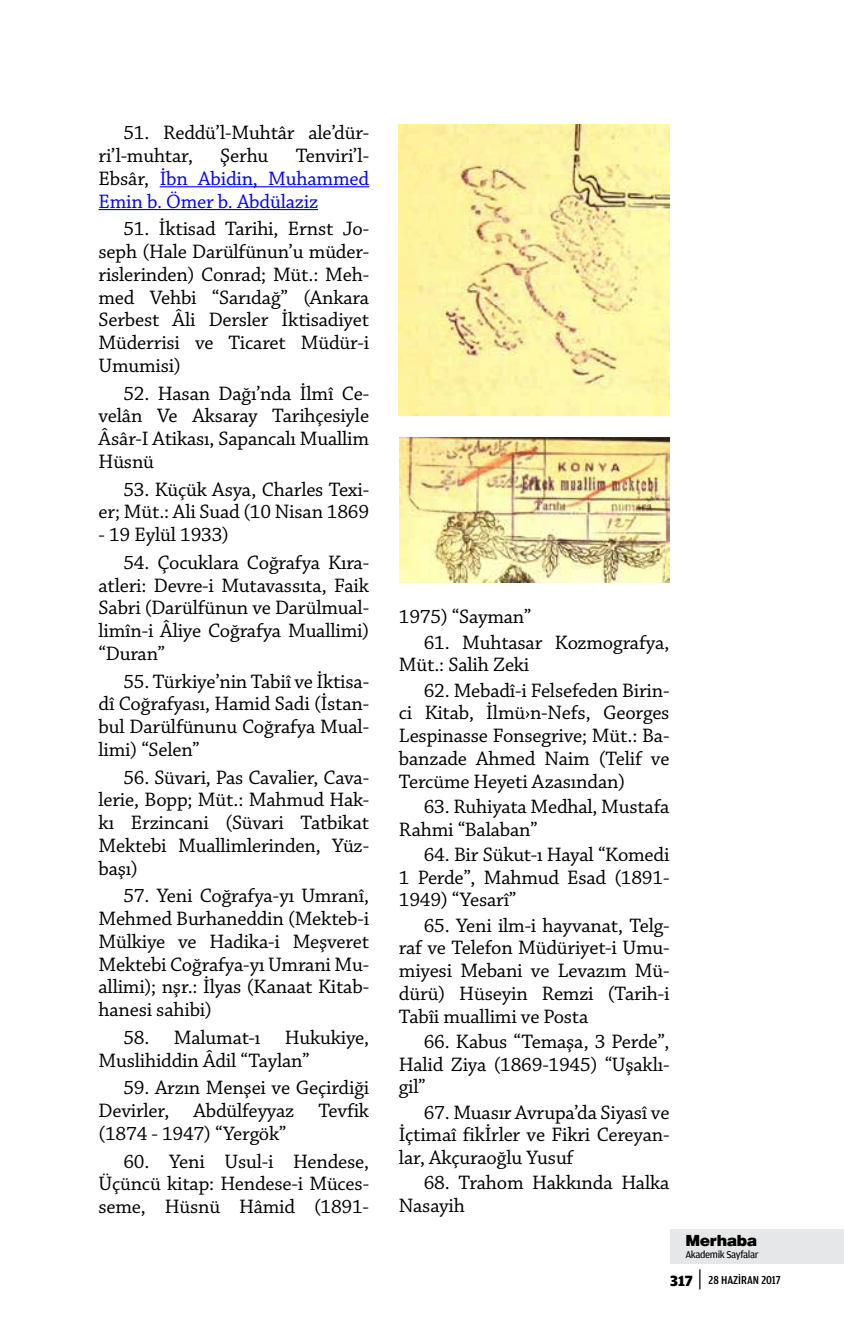
<style>
.page{position:relative;width:844px;height:1340px;background:#fff}
.page>*{position:absolute;margin:0;border:0;box-sizing:border-box;transform-origin:0 0}
.t1{font:20.47px/22.8px "Chaparral Pro";letter-spacing:-.01em;color:#000;text-align:justify}
.t2{font:20.47px/22.8px "Chaparral Pro";letter-spacing:-.01em;color:#00f;text-align:justify}
.t3{font:900 15.75px "Helvetica";letter-spacing:-.03em;color:#000}
.t4{font:500 12.25px "Toprak Cond";color:#000}
.t5{font:10.5px "Toprak";letter-spacing:-.04em;color:#000}
.s1{color:#000}
.s2{font-family:"Toprak";font-weight:700;font-size:15.75px}
.s3{font-family:"Toprak";font-weight:300;font-size:24.5px}
</style>
<div class="page">
<div style="left:670px;top:1229px;width:173px;height:35px;background:#e6e7e8"></div>
<hr style="left:160px;top:186px;width:209px;height:1px;background:#00f">
<hr style="left:98px;top:209px;width:220px;height:1px;background:#00f">
<img style="left:399px;top:437px;width:270px;height:145px">
<img style="left:399px;top:124px;width:270px;height:291px">
<p class="t1" style="left:98px;top:122px;width:272px;text-indent:25px">51. Reddü’l-Muhtâr ale’dür&shy;ri’l-muhtar,</p>
<p class="t2" style="left:98px;top:145px;width:272px;text-indent:197px"><span class="s1">Tenviri’l-Ebsâr,</span> İbn Abidin, Muhammed Emin b. Ömer b. Abdülaziz</p>
<p class="t1" style="left:98px;top:218px;width:272px;text-indent:25px">51. İktisad Tarihi, Ernst Jo&shy;seph (Hale Darülfünun’u müder&shy;rislerinden) Conrad; Müt.: Meh&shy;med Vehbi “Sarıdağ” (Ankara Serbest Âli Dersler İktisadiyet Müderrisi ve Ticaret Müdür-i Umumisi)</p>
<p class="t1" style="left:98px;top:382px;width:272px;text-indent:25px">52. Hasan Dağı’nda İlmî Ce&shy;velân Ve Aksaray Tarihçesiyle Âsâr-I Atikası, Sapancalı Muallim Hüsnü</p>
<p class="t1" style="left:98px;top:478px;width:272px;text-align:right">53. Küçük Asya, Charles Texi&shy;er; Müt.: Ali Suad (10 Nisan 1869</p>
<p class="t1" style="left:98px;top:524px;width:132px">- 19 Eylül 1933)</p>
<p class="t1" style="left:98px;top:551px;width:272px;text-indent:25px">54. Çocuklara Coğrafya Kıra&shy;atleri: Devre-i Mutavassıta, Faik Sabri (Darülfünun ve Darülmual&shy;limîn-i Âliye Coğrafya Muallimi) “Duran”</p>
<p class="t1" style="left:98px;top:670px;width:272px;text-indent:25px">55. Türkiye’nin Tabiî ve İktisa&shy;dî Coğrafyası, Hamid Sadi (İstan&shy;bul Darülfünunu Coğrafya Mual&shy;limi) “Selen”</p>
<p class="t1" style="left:98px;top:766px;width:272px;text-indent:25px">56. Süvari, Pas Cavalier, Cava&shy;lerie, Bopp; Müt.: Mahmud Hak&shy;kı Erzincani (Süvari Tatbikat Mektebi Muallimlerinden, Yüz&shy;başı)</p>
<p class="t1" style="left:98px;top:885px;width:272px;text-indent:25px">57. Yeni Coğrafya-yı Umranî, Mehmed Burhaneddin (Mekteb-i Mülkiye ve Hadika-i Meşveret Mektebi Coğrafya-yı Umrani Mu&shy;allimi); nşr.: İlyas (Kanaat Kitab&shy;hanesi sahibi)</p>
<p class="t1" style="left:98px;top:1026px;width:272px;text-indent:25px">58. Malumat-ı Hukukiye,<br>Muslihiddin Âdil “Taylan”</p>
<p class="t1" style="left:98px;top:1077px;width:272px;text-indent:25px">59. Arzın Menşei ve Geçirdiği Devirler, Abdülfeyyaz Tevfik (1874 - 1947) “Yergök”</p>
<p class="t1" style="left:98px;top:1150px;width:272px;text-indent:25px">60. Yeni Usul-i Hendese, Üçüncü kitap: Hendese-i Müces&shy;seme, Hüsnü Hâmid (1891-</p>
<p class="t1" style="left:220px;top:145px;width:50px">Şerhu</p>
<p class="t1" style="left:399px;top:606px;width:134px">1975) “Sayman”</p>
<p class="t1" style="left:399px;top:631px;width:272px;text-indent:25px">61. Muhtasar Kozmografya,<br>Müt.: Salih Zeki</p>
<p class="t1" style="left:399px;top:679px;width:272px;text-indent:25px">62. Mebadî-i Felsefeden Birin&shy;ci Kitab, İlmü›n-Nefs, Georges Lespinasse Fonsegrive; Müt.: Ba&shy;banzade Ahmed Naim (Telif ve Tercüme Heyeti Azasından)</p>
<p class="t1" style="left:399px;top:795px;width:272px;text-indent:25px">63. Ruhiyata Medhal, Mustafa<br>Rahmi “Balaban”</p>
<p class="t1" style="left:399px;top:843px;width:272px;text-indent:25px">64. Bir Sükut-ı Hayal “Komedi 1 Perde”, Mahmud Esad (1891- 1949) “Yesarî”</p>
<p class="t1" style="left:399px;top:914px;width:272px;text-indent:25px">65. Yeni ilm-i hayvanat, Telg&shy;raf ve Telefon Müdüriyet-i Umu&shy;miyesi Mebani ve Levazım Mü&shy;dürü) Hüseyin Remzi (Tarih-i Tabîi muallimi ve Posta</p>
<p class="t1" style="left:399px;top:1030px;width:272px;text-indent:25px">66. Kabus “Temaşa, 3 Perde”, Halid Ziya (1869-1945) “Uşaklı&shy;gil”</p>
<p class="t1" style="left:399px;top:1101px;width:272px;text-indent:25px">67. Muasır Avrupa’da Siyasî ve İçtimaî fikİrler ve Fikri Cereyan&shy;lar, Akçuraoğlu Yusuf</p>
<p class="t1" style="left:399px;top:1172px;width:272px;text-indent:25px">68. Trahom Hakkında Halka<br>Nasayih</p>
<p class="t3" style="left:685px;top:1230px;width:73px">Merhaba</p>
<p class="t5" style="left:685px;top:1248px;width:75px">Akademik Sayfalar</p>
<p class="t4" style="left:670px;top:1273px;width:112px"><span class="s2">317</span> <span class="s3">|</span> 28 HAZİRAN 2017</p>
</div>
